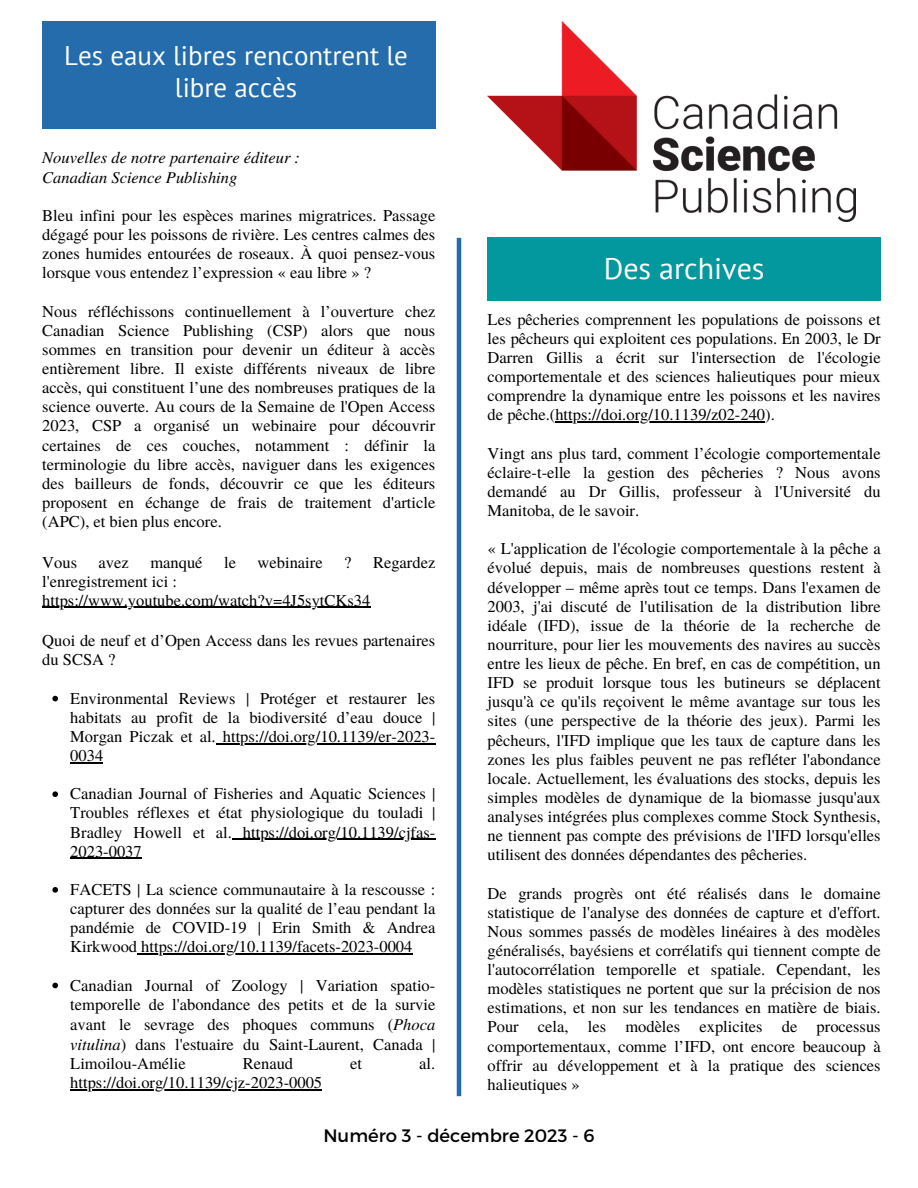
<style>
.page{position:relative;width:918px;height:1188px;background:#fff}
.page>*{position:absolute;margin:0;border:0;box-sizing:border-box;transform-origin:0 0}
.t1{font:30px "PT Sans";color:#fff}
.t2{font:27px/31.5px "PT Sans";color:#fff;text-align:center}
.t3{font:18px "Montserrat";color:#000}
.t4{font:16.5px/19.2px "Te X Gyre Termes";color:#000;text-align:justify}
.t5{font:italic 16.5px "Te X Gyre Termes";color:#000}
.s1{font-style:italic}
</style>
<div class="page">
<div style="left:42px;top:22px;width:393px;height:107px;background:#246cac"></div>
<img style="left:488px;top:22px;width:368px;height:200px">
<hr style="left:457px;top:238px;width:4px;height:858px;background:#246cac">
<hr style="left:42px;top:607px;width:328px;height:1px;background:#000">
<svg style="left:52px;top:696px;width:6px;height:5px"></svg>
<hr style="left:216px;top:743px;width:219px;height:1px;background:#000">
<hr style="left:70px;top:762px;width:33px;height:1px;background:#000">
<svg style="left:52px;top:791px;width:6px;height:6px"></svg>
<hr style="left:232px;top:839px;width:203px;height:1px;background:#000">
<hr style="left:70px;top:858px;width:72px;height:1px;background:#000">
<svg style="left:52px;top:887px;width:6px;height:6px"></svg>
<hr style="left:137px;top:953px;width:275px;height:2px;background:#000">
<svg style="left:52px;top:983px;width:6px;height:5px"></svg>
<hr style="left:70px;top:1090px;width:252px;height:1px;background:#000">
<div style="left:488px;top:238px;width:393px;height:63px;background:#03989e"></div>
<hr style="left:555px;top:422px;width:210px;height:1px;background:#000">
<p class="t2" style="left:64px;top:40px;width:345px">Les eaux libres rencontrent le libre accès</p>
<p class="t5" style="left:42px;top:145px;width:259px">Nouvelles de notre partenaire éditeur :</p>
<p class="t5" style="left:42px;top:165px;width:197px">Canadian Science Publishing</p>
<p class="t4" style="left:42px;top:205px;width:395px">Bleu infini pour les espèces marines migratrices. Passage dégagé pour les poissons de rivière. Les centres calmes des zones humides entourées de roseaux. À quoi pensez-vous lorsque vous entendez l’expression « eau libre » ?</p>
<p class="t4" style="left:42px;top:301px;width:395px">Nous réfléchissons continuellement à l’ouverture chez Canadian Science Publishing (CSP) alors que nous sommes en transition pour devenir un éditeur à accès entièrement libre. Il existe différents niveaux de libre accès, qui constituent l’une des nombreuses pratiques de la science ouverte. Au cours de la Semaine de l'Open Access 2023, CSP a organisé un webinaire pour découvrir certaines de ces couches, notamment : définir la terminologie du libre accès, naviguer dans les exigences des bailleurs de fonds, découvrir ce que les éditeurs proposent en échange de frais de traitement d'article (APC), et bien plus encore.</p>
<p class="t4" style="left:42px;top:552px;width:36px">Vous</p>
<p class="t4" style="left:99px;top:552px;width:32px">avez</p>
<p class="t4" style="left:150px;top:552px;width:54px">manqué</p>
<p class="t4" style="left:224px;top:552px;width:13px">le</p>
<p class="t4" style="left:258px;top:552px;width:67px">webinaire</p>
<p class="t4" style="left:344px;top:552px;width:9px">?</p>
<p class="t4" style="left:373px;top:552px;width:64px">Regardez</p>
<p class="t4" style="left:42px;top:571px;width:136px">l'enregistrement ici :</p>
<p class="t4" style="left:42px;top:590px;width:330px">https://www.youtube.com/watch?v=4J5sytCKs34</p>
<p class="t4" style="left:42px;top:630px;width:395px">Quoi de neuf et d’Open Access dans les revues partenaires du SCSA ?</p>
<p class="t4" style="left:70px;top:688px;width:367px">Environmental Reviews | Protéger et restaurer les habitats au profit de la biodiversité d’eau douce | Morgan Piczak et al. https://doi.org/10.1139/er-2023- 0034</p>
<p class="t4" style="left:70px;top:783px;width:367px">Canadian Journal of Fisheries and Aquatic Sciences | Troubles réflexes et état physiologique du touladi | Bradley Howell et al. https://doi.org/10.1139/cjfas-2023-0037</p>
<p class="t4" style="left:70px;top:879px;width:367px">FACETS | La science communautaire à la rescousse : capturer des données sur la qualité de l’eau pendant la pandémie de COVID-19 | Erin Smith &amp; Andrea Kirkwood https://doi.org/10.1139/facets-2023-0004</p>
<p class="t4" style="left:70px;top:974px;width:367px;line-height:19.6px">Canadian Journal of Zoology | Variation spatio&shy;temporelle de l'abondance des petits et de la survie avant le sevrage des phoques communs (<span class="s1">Phoca vitulina</span>) dans l'estuaire du Saint-Laurent, Canada | Limoilou-Amélie</p>
<p class="t4" style="left:243px;top:1053px;width:52px">Renaud</p>
<p class="t4" style="left:350px;top:1053px;width:13px">et</p>
<p class="t4" style="left:419px;top:1053px;width:18px">al.</p>
<p class="t4" style="left:70px;top:1072px;width:253px">https://doi.org/10.1139/cjz-2023-0005</p>
<p class="t1" style="left:604px;top:249px;width:162px">Des archives</p>
<p class="t4" style="left:488px;top:309px;width:395px">Les pêcheries comprennent les populations de poissons et les pêcheurs qui exploitent ces populations. En 2003, le Dr Darren Gillis a écrit sur l'intersection de l'écologie comportementale et des sciences halieutiques pour mieux comprendre la dynamique entre les poissons et les navires de pêche.(https://doi.org/10.1139/z02-240).</p>
<p class="t4" style="left:488px;top:443px;width:395px">Vingt ans plus tard, comment l’écologie comportementale éclaire-t-elle la gestion des pêcheries ? Nous avons demandé au Dr Gillis, professeur à l'Université du Manitoba, de le savoir.</p>
<p class="t4" style="left:488px;top:538px;width:395px">« L'application de l'écologie comportementale à la pêche a évolué depuis, mais de nombreuses questions restent à développer – même après tout ce temps. Dans l'examen de 2003, j'ai discuté de l'utilisation de la distribution libre idéale (IFD), issue de la théorie de la recherche de nourriture, pour lier les mouvements des navires au succès entre les lieux de pêche. En bref, en cas de compétition, un IFD se produit lorsque tous les butineurs se déplacent jusqu'à ce qu'ils reçoivent le même avantage sur tous les sites (une perspective de la théorie des jeux). Parmi les pêcheurs, l'IFD implique que les taux de capture dans les zones les plus faibles peuvent ne pas refléter l'abondance locale. Actuellement, les évaluations des stocks, depuis les simples modèles de dynamique de la biomasse jusqu'aux analyses intégrées plus complexes comme Stock Synthesis, ne tiennent pas compte des prévisions de l'IFD lorsqu'elles utilisent des données dépendantes des pêcheries.</p>
<p class="t4" style="left:488px;top:883px;width:395px">De grands progrès ont été réalisés dans le domaine statistique de l'analyse des données de capture et d'effort.<br>Nous sommes passés de modèles linéaires à des modèles généralisés, bayésiens et corrélatifs qui tiennent compte de l'autocorrélation temporelle et spatiale. Cependant, les modèles statistiques ne portent que sur la précision de nos estimations, et non sur les tendances en matière de biais.<br>Pour cela, les modèles explicites de processus comportementaux, comme l’IFD, ont encore beaucoup à offrir au développement et à la pratique des sciences halieutiques »</p>
<p class="t3" style="left:323px;top:1124px;width:273px">Numéro 3 - décembre 2023 - 6</p>
</div>
